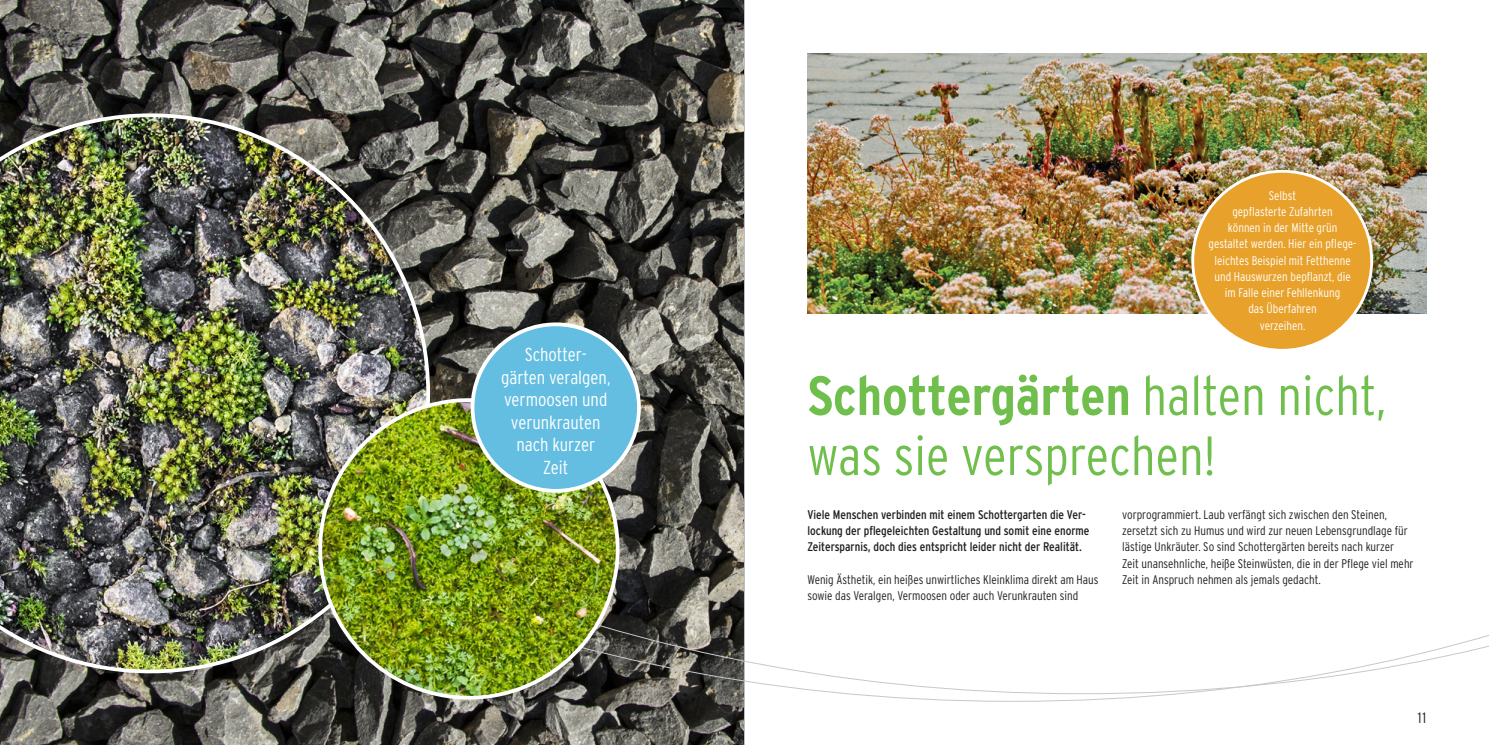
<style>
.page{position:relative;width:1489px;height:745px;background:#fff}
.page>*{position:absolute;margin:0;border:0;box-sizing:border-box;transform-origin:0 0}
.t1{font:300 condensed 55px/60px "Interstate";color:#70bf4c}
.t2{font:300 condensed 18.75px/22.5px "Interstate";color:#fff;text-align:center}
.t3{font:300 condensed 15px "Interstate";color:#231f20}
.t4{font:300 condensed 12.5px/16.2px "Interstate";color:#231f20}
.t5{font:300 condensed 12.5px/16.2px "Interstate";color:#fff;text-align:center}
.t6{font:condensed 12.5px/16.2px "Interstate";color:#231f20}
.s1{font-weight:700}
</style>
<div class="page">
<img style="left:0;top:701px;width:744px;height:43px">
<img style="left:0;top:0;width:1427px;height:138px">
<img style="left:0;top:138px;width:1488px;height:563px">
<img style="left:0;top:113px;width:430px;height:560px">
<img style="left:320px;top:400px;width:297px;height:297px;border-radius:149px">
<div style="left:472px;top:324px;width:167px;height:166px;background:#64bee2;border-radius:50%"></div>
<div style="left:470px;top:322px;width:171px;height:170px;border:4px solid #fff;border-radius:50%"></div>
<div style="left:1192px;top:171px;width:179px;height:179px;background:#e8a22c;border-radius:50%"></div>
<hr style="left:744px;top:0;width:1px;height:744px;background:#bcbdc0">
<h2 class="t2" style="left:501px;top:343px;width:111px">Schotter&shy;gärten veralgen, vermoosen und verunkrauten nach kurzer<br>Zeit</h2>
<p class="t5" style="left:1208px;top:187px;width:149px">Selbst<br>gepflasterte Zufahrten<br>können in der Mitte grün gestaltet werden. Hier ein pflege&shy;leichtes Beispiel mit Fetthenne und Hauswurzen bepflanzt, die im Falle einer Fehllenkung<br>das Überfahren<br>verzeihen.</p>
<h1 class="t1" style="left:807px;top:365px;width:580px"><span class="s1">Schottergärten</span> halten nicht, was sie versprechen!</h1>
<p class="t6" style="left:807px;top:506px;width:283px">Viele Menschen verbinden mit einem Schottergarten die Ver&shy;lockung der pflegeleichten Gestaltung und somit eine enorme<br>Zeitersparnis, doch dies entspricht leider nicht der Realität.</p>
<p class="t4" style="left:807px;top:571px;width:292px">Wenig Ästhetik, ein heißes unwirtliches Kleinklima direkt am Haus sowie das Veralgen, Vermoosen oder auch Verunkrauten sind</p>
<p class="t4" style="left:1121px;top:506px;width:293px">vorprogrammiert. Laub verfängt sich zwischen den Steinen, zersetzt sich zu Humus und wird zur neuen Lebensgrundlage für lästige Unkräuter. So sind Schottergärten bereits nach kurzer Zeit unansehnliche, heiße Steinwüsten, die in der Pflege viel mehr Zeit in Anspruch nehmen als jemals gedacht.</p>
<p class="t3" style="left:1417px;top:708px;width:10px">11</p>
</div>
